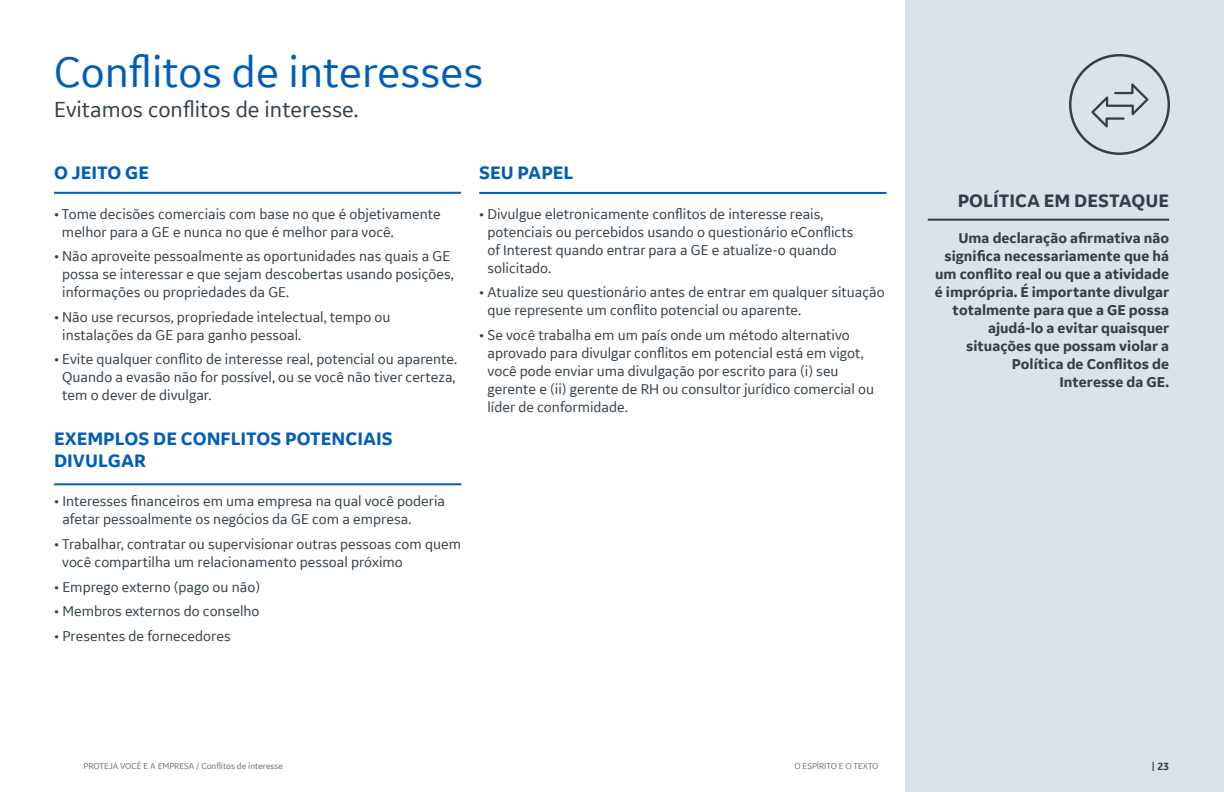
<style>
.page{position:relative;width:1224px;height:792px;background:#fff}
.page>*{position:absolute;margin:0;border:0;box-sizing:border-box;transform-origin:0 0}
.t1{font:45px "GE Inspira Sans";color:#005eb8}
.t2{font:23px "GE Inspira Sans";color:#333f48}
.t3{font:700 19px/22.8px "GE Inspira Sans";color:#005eb8}
.t4{font:700 19px "GE Inspira Sans";color:#333f48}
.t5{font:15px/18px "GE Inspira Sans";color:#333f48}
.t6{font:700 15px/18px "GE Inspira Sans";color:#333f48;text-align:right}
.t7{font:700 11px "GE Inspira Sans";color:#333f48}
.t8{font:9px "GE Inspira Sans";color:#6d6e71}
</style>
<div class="page">
<div style="left:905px;top:0;width:319px;height:792px;background:#dbe2e9"></div>
<hr style="left:54px;top:483px;width:407px;height:2px;background:#005eb8">
<hr style="left:479px;top:192px;width:407px;height:2px;background:#005eb8">
<hr style="left:54px;top:192px;width:407px;height:2px;background:#005eb8">
<hr style="left:928px;top:219px;width:241px;height:2px;background:#333f48">
<svg style="left:1069px;top:54px;width:101px;height:101px"></svg>
<h1 class="t1" style="left:54px;top:44px;width:431px">Conflitos de interesses</h1>
<h2 class="t2" style="left:54px;top:96px;width:306px">Evitamos conflitos de interesse.</h2>
<p class="t3" style="left:54px;top:161px;width:97px">O JEITO GE</p>
<p class="t5" style="left:62px;top:204px;width:380px;text-indent:-8px">• Tome decisões comerciais com base no que é objetivamente melhor para a GE e nunca no que é melhor para você.</p>
<p class="t5" style="left:62px;top:247px;width:393px;text-indent:-8px">• Não aproveite pessoalmente as oportunidades nas quais a GE possa se interessar e que sejam descobertas usando posições, informações ou propriedades da GE.</p>
<p class="t5" style="left:62px;top:307px;width:330px;text-indent:-8px">• Não use recursos, propriedade intelectual, tempo ou instalações da GE para ganho pessoal.</p>
<p class="t5" style="left:62px;top:350px;width:396px;text-align:justify;text-indent:-8px">• Evite qualquer conflito de interesse real, potencial ou aparente.<br>Quando a evasão não for possível, ou se você não tiver certeza, tem o dever de divulgar.</p>
<p class="t3" style="left:54px;top:426px;width:340px">EXEMPLOS DE CONFLITOS POTENCIAIS<br>DIVULGAR</p>
<p class="t5" style="left:62px;top:492px;width:384px;text-indent:-8px">• Interesses financeiros em uma empresa na qual você poderia afetar pessoalmente os negócios da GE com a empresa.</p>
<p class="t5" style="left:62px;top:535px;width:400px;text-indent:-8px">• Trabalhar, contratar ou supervisionar outras pessoas com quem você compartilha um relacionamento pessoal próximo</p>
<p class="t5" style="left:54px;top:577px;width:207px">• Emprego externo (pago ou não)</p>
<p class="t5" style="left:54px;top:602px;width:207px">• Membros externos do conselho</p>
<p class="t5" style="left:54px;top:626px;width:178px">• Presentes de fornecedores</p>
<p class="t3" style="left:479px;top:161px;width:96px">SEU PAPEL</p>
<p class="t5" style="left:488px;top:204px;width:367px;text-indent:-8px">• Divulgue eletronicamente conflitos de interesse reais, potenciais ou percebidos usando o questionário eConflicts of Interest quando entrar para a GE e atualize-o quando solicitado.</p>
<p class="t5" style="left:488px;top:283px;width:399px;text-indent:-8px">• Atualize seu questionário antes de entrar em qualquer situação que represente um conflito potencial ou aparente.</p>
<p class="t5" style="left:488px;top:325px;width:388px;text-indent:-8px">• Se você trabalha em um país onde um método alternativo aprovado para divulgar conflitos em potencial está em vigot, você pode enviar uma divulgação por escrito para (i) seu gerente e (ii) gerente de RH ou consultor jurídico comercial ou líder de conformidade.</p>
<p class="t8" style="left:84px;top:760px;width:201px">PROTEJA VOCÊ E A EMPRESA / Conflitos de interesse</p>
<p class="t8" style="left:794px;top:760px;width:86px">O ESPÍRITO E O TEXTO</p>
<p class="t4" style="left:958px;top:189px;width:213px">POLÍTICA EM DESTAQUE</p>
<p class="t6" style="left:935px;top:229px;width:236px">Uma declaração afirmativa não significa necessariamente que há um conflito real ou que a atividade é imprópria. É importante divulgar totalmente para que a GE possa ajudá-lo a evitar quaisquer situações que possam violar a<br>Política de Conflitos de<br>Interesse da GE.</p>
<p class="t7" style="left:1152px;top:760px;width:19px">| 23</p>
</div>
